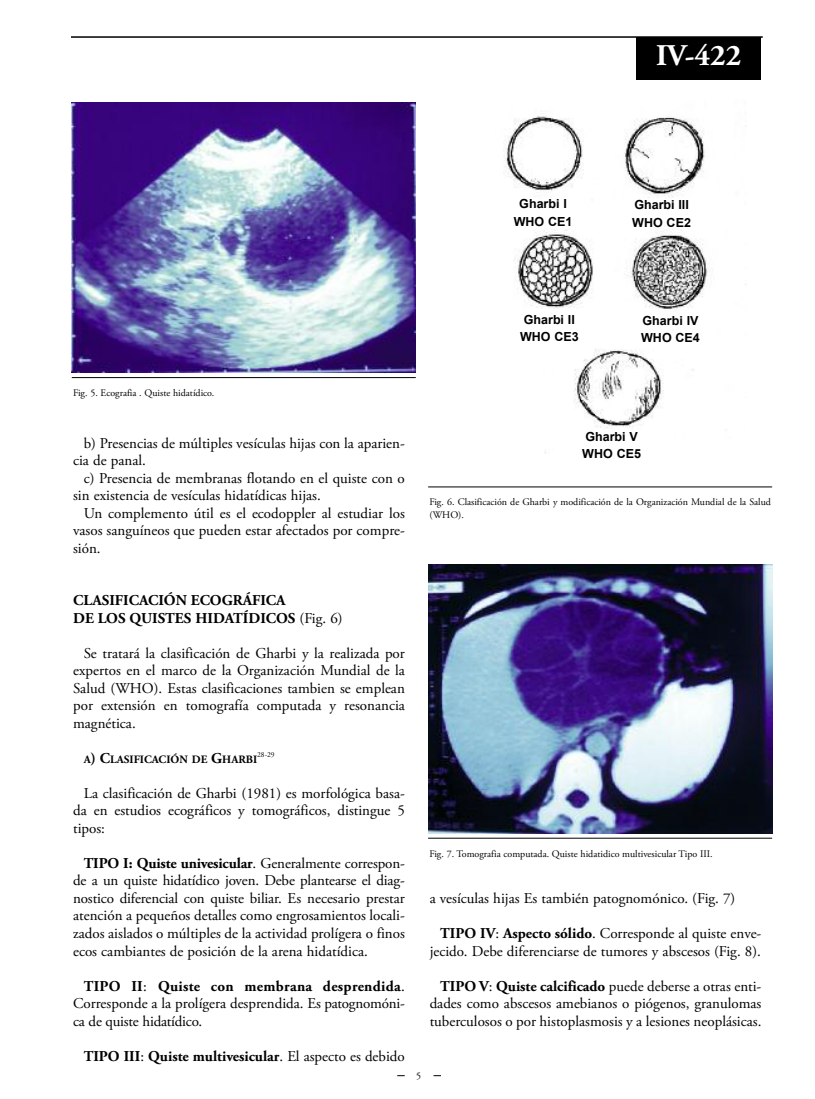
<style>
.page{position:relative;width:815px;height:1099px;background:#fff}
.page>*{position:absolute;margin:0;border:0;box-sizing:border-box;transform-origin:0 0}
.t1{font:700 30px "Adobe Garamond Pro";color:#fff}
.t2{font:15px/17.5px "Adobe Garamond Pro";color:#000;text-align:justify}
.t3{font:700 15px/17.5px "Adobe Garamond Pro";color:#000}
.t4{font:700 12.5px/17.5px "Arial";color:#000}
.t5{font:700 11.25px "Adobe Garamond Pro";color:#000}
.t6{font:10px/12.5px "Adobe Garamond Pro";color:#000}
.t7{font:7.5px "Adobe Garamond Pro";color:#000}
.s1{font-weight:400}
.s2{font-size:15px}
.s3{font-weight:700}
</style>
<div class="page">
<hr style="left:71px;top:36px;width:692px;height:2px;background:#333">
<div style="left:637px;top:37px;width:124px;height:43px;background:#000"></div>
<hr style="left:72px;top:377px;width:344px;height:1px;background:#000">
<img style="left:72px;top:103px;width:344px;height:269px">
<hr style="left:428px;top:486px;width:344px;height:1px;background:#000">
<img style="left:503px;top:116px;width:205px;height:337px">
<hr style="left:428px;top:837px;width:344px;height:1px;background:#000">
<img style="left:428px;top:564px;width:344px;height:269px">
<h1 class="t1" style="left:656px;top:44px;width:87px">IV-422</h1>
<p class="t4" style="left:514px;top:195px;width:60px;text-align:center">Gharbi I<br>WHO CE1</p>
<p class="t4" style="left:632px;top:196px;width:60px">Gharbi III<br>WHO CE2</p>
<p class="t4" style="left:520px;top:311px;width:60px;text-align:center">Gharbi II<br>WHO CE3</p>
<p class="t4" style="left:641px;top:311px;width:60px">Gharbi IV<br>WHO CE4</p>
<p class="t6" style="left:73px;top:387px;width:143px">Fig. 5. Ecografia . Quiste hidatídico.</p>
<p class="t2" style="left:73px;top:435px;width:333px;text-indent:11px">b) Presencias de múltiples vesículas hijas con la aparien&shy;cia de panal.</p>
<p class="t2" style="left:73px;top:470px;width:333px;text-indent:11px">c) Presencia de membranas flotando en el quiste con o sin existencia de vesículas hidatídicas hijas.</p>
<p class="t2" style="left:73px;top:505px;width:333px;text-indent:11px">Un complemento útil es el ecodoppler al estudiar los vasos sanguíneos que pueden estar afectados por compre&shy;sión.</p>
<p class="t3" style="left:73px;top:593px;width:271px">CLASIFICACIÓN ECOGRÁFICA<br>DE LOS QUISTES HIDATÍDICOS <span class="s1">(Fig. 6)</span></p>
<p class="t2" style="left:73px;top:645px;width:333px;text-indent:11px">Se tratará la clasificación de Gharbi y la realizada por expertos en el marco de la Organización Mundial de la Salud (WHO). Estas clasificaciones tambien se emplean por extensión en tomografía computada y resonancia magnética.</p>
<p class="t5" style="left:84px;top:754px;width:175px">A<span class="s2">) C</span>LASIFICACIÓN DE <span class="s2">G</span>HARBI</p>
<p class="t7" style="left:257px;top:752px;width:19px">28-29</p>
<p class="t2" style="left:73px;top:785px;width:333px;text-indent:11px">La clasificación de Gharbi (1981) es morfológica basa&shy;da en estudios ecográficos y tomográficos, distingue 5 tipos:</p>
<p class="t2" style="left:73px;top:855px;width:333px;text-indent:11px"><span class="s3">TIPO I: Quiste univesicular</span>. Generalmente correspon&shy;de a un quiste hidatídico joven. Debe plantearse el diag&shy;nostico diferencial con quiste biliar. Es necesario prestar atención a pequeños detalles como engrosamientos locali&shy;zados aislados o múltiples de la actividad prolígera o finos ecos cambiantes de posición de la arena hidatídica.</p>
<p class="t2" style="left:73px;top:978px;width:333px;text-indent:11px"><span class="s3">TIPO II</span>: <span class="s3">Quiste con membrana desprendida</span>.<br>Corresponde a la prolígera desprendida. Es patognomóni&shy;ca de quiste hidatídico.</p>
<p class="t3" style="left:84px;top:1048px;width:323px">TIPO III<span class="s1">:</span> Quiste multivesicular<span class="s1">. El aspecto es debido</span></p>
<p class="t4" style="left:582px;top:428px;width:60px">Gharbi V<br>WHO CE5</p>
<p class="t6" style="left:429px;top:497px;width:343px">Fig. 6. Clasificación de Gharbi y modificación de la Organización Mundial de la Salud (WHO).</p>
<p class="t6" style="left:429px;top:848px;width:285px">Fig. 7. Tomografia computada. Quiste hidatidico multivesicular Tipo III.</p>
<p class="t2" style="left:430px;top:890px;width:307px">a vesículas hijas Es también patognomónico. (Fig. 7)</p>
<p class="t2" style="left:430px;top:925px;width:333px;text-align:right"><span class="s3">TIPO IV</span>: <span class="s3">Aspecto sólido</span>. Corresponde al quiste enve&shy;jecido. Debe diferenciarse de tumores y abscesos (Fig. 8).</p>
<p class="t2" style="left:430px;top:978px;width:333px;text-indent:11px"><span class="s3">TIPO V</span>: <span class="s3">Quiste calcificado</span> puede deberse a otras enti&shy;dades como abscesos amebianos o piógenos, granulomas tuberculosos o por histoplasmosis y a lesiones neoplásicas.</p>
<p class="t6" style="left:416px;top:1070px;width:6px">5</p>
</div>
